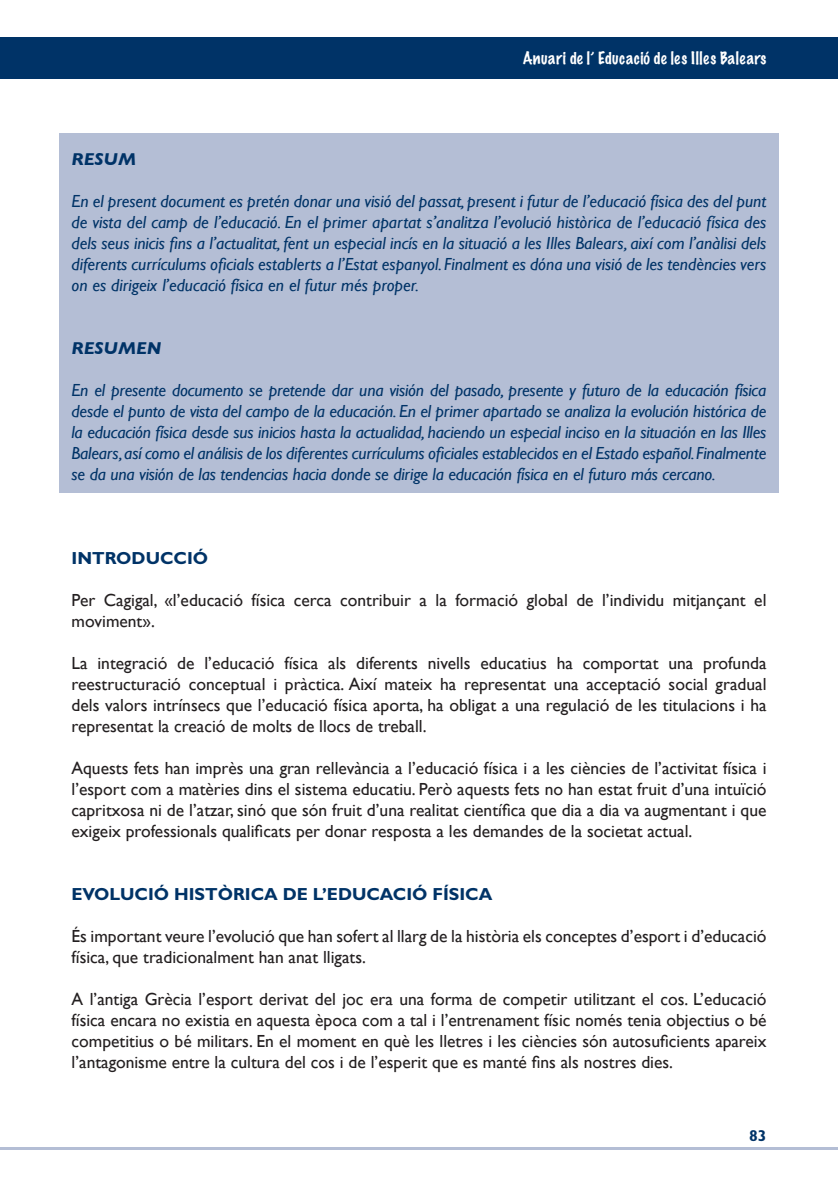
<style>
.page{position:relative;width:838px;height:1185px;background:#fff}
.page>*{position:absolute;margin:0;border:0;box-sizing:border-box;transform-origin:0 0}
.t1{font:17.5px/21px "Gill Sans";color:#231f20;text-align:justify}
.t2{font:italic 17.5px/21px "Gill Sans";letter-spacing:-.01em;color:#003367;text-align:justify}
.t3{font:700 17.5px "Gill Sans";color:#003367}
.t4{font:italic 700 17.5px "Gill Sans";color:#003367}
.t5{font:100 15.75px "Marker Felt";letter-spacing:.03em;color:#fff}
.t6{font:700 15.75px "Gill Sans";color:#003367}
</style>
<div class="page">
<div style="left:59px;top:133px;width:719px;height:360px;background:#b4bed5"></div>
<div style="left:0;top:37px;width:837px;height:42px;background:#003367"></div>
<hr style="left:0;top:1147px;width:837px;height:2px;background:#b4bed5">
<p class="t5" style="left:522px;top:50px;width:245px">Anuari de l’ Educació de les Illes Balears</p>
<p class="t4" style="left:71px;top:149px;width:66px">RESUM</p>
<p class="t2" style="left:71px;top:191px;width:696px">En el present document es pretén donar una visió del passat, present i futur de l’educació física des del punt de vista del camp de l’educació. En el primer apartat s’analitza l’evolució històrica de l’educació física des dels seus inicis fins a l’actualitat, fent un especial incís en la situació a les Illes Balears, així com l’anàlisi dels diferents currículums oficials establerts a l’Estat espanyol. Finalment es dóna una visió de les tendències vers on es dirigeix l’educació física en el futur més proper.</p>
<p class="t4" style="left:71px;top:338px;width:91px">RESUMEN</p>
<p class="t2" style="left:71px;top:380px;width:696px">En el presente documento se pretende dar una visión del pasado, presente y futuro de la educación física desde el punto de vista del campo de la educación. En el primer apartado se analiza la evolución histórica de la educación física desde sus inicios hasta la actualidad, haciendo un especial inciso en la situación en las Illes Balears, así como el análisis de los diferentes currículums oficiales establecidos en el Estado español. Finalmente se da una visión de las tendencias hacia donde se dirige la educación física en el futuro más cercano.</p>
<p class="t3" style="left:71px;top:552px;width:138px">INTRODUCCIÓ</p>
<p class="t1" style="left:71px;top:590px;width:696px">Per Cagigal, «l’educació física cerca contribuir a la formació global de l’individu mitjançant el moviment».</p>
<p class="t1" style="left:71px;top:653px;width:696px">La integració de l’educació física als diferents nivells educatius ha comportat una profunda reestructuració conceptual i pràctica. Així mateix ha representat una acceptació social gradual dels valors intrínsecs que l’educació física aporta, ha obligat a una regulació de les titulacions i ha representat la creació de molts de llocs de treball.</p>
<p class="t1" style="left:71px;top:758px;width:696px">Aquests fets han imprès una gran rellevància a l’educació física i a les ciències de l’activitat física i l’esport com a matèries dins el sistema educatiu. Però aquests fets no han estat fruit d’una intuïció capritxosa ni de l’atzar, sinó que són fruit d’una realitat científica que dia a dia va augmentant i que exigeix professionals qualificats per donar resposta a les demandes de la societat actual.</p>
<p class="t3" style="left:71px;top:888px;width:422px">EVOLUCIÓ HISTÒRICA DE L’EDUCACIÓ FÍSICA</p>
<p class="t1" style="left:71px;top:926px;width:696px">És important veure l’evolució que han sofert al llarg de la història els conceptes d’esport i d’educació física, que tradicionalment han anat lligats.</p>
<p class="t1" style="left:71px;top:989px;width:696px">A l’antiga Grècia l’esport derivat del joc era una forma de competir utilitzant el cos. L’educació física encara no existia en aquesta època com a tal i l’entrenament físic només tenia objectius o bé competitius o bé militars. En el moment en què les lletres i les ciències són autosuficients apareix l’antagonisme entre la cultura del cos i de l’esperit que es manté fins als nostres dies.</p>
<p class="t6" style="left:749px;top:1130px;width:19px">83</p>
</div>
